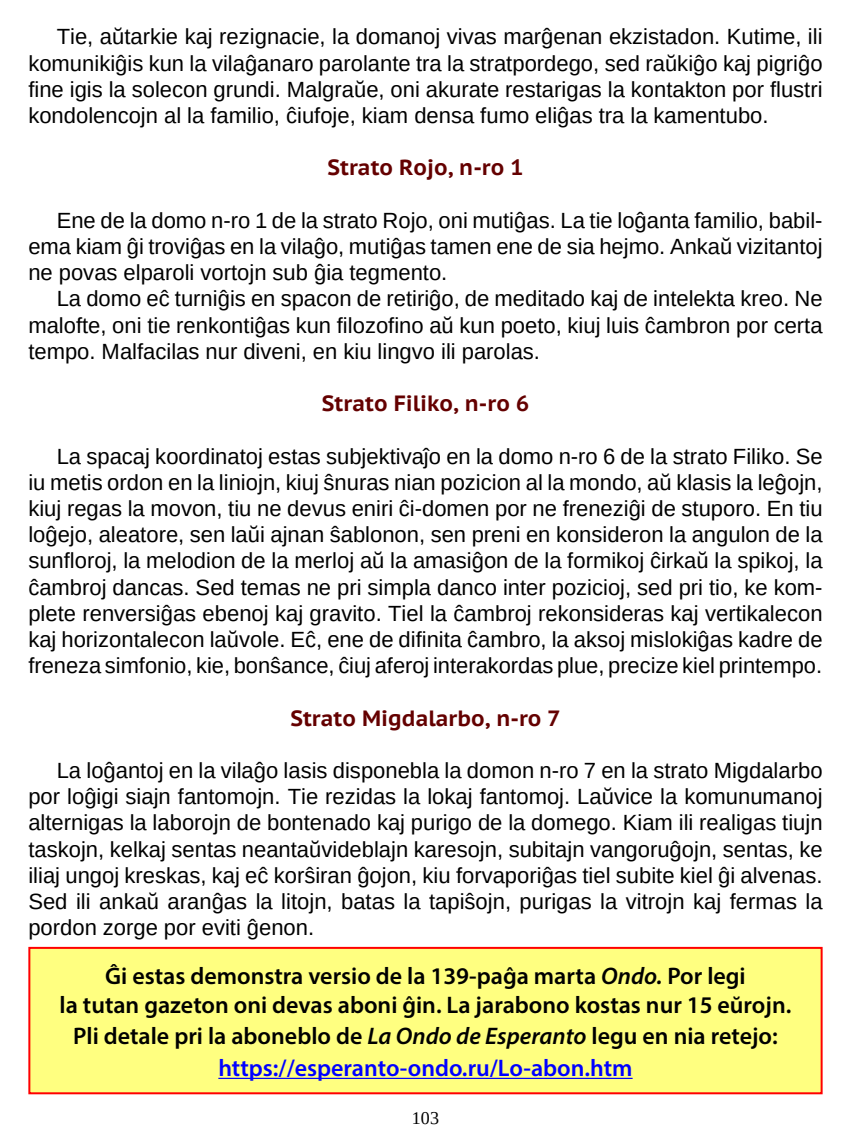
<style>
.page{position:relative;width:851px;height:1134px;background:#fff}
.page>*{position:absolute;margin:0;border:0;box-sizing:border-box;transform-origin:0 0}
.t1{font:600 24px/28.8px "Myriad Pro";color:#000;text-align:center}
.t2{font:22px/26.2px "Liberation Sans";color:#000;text-align:justify}
.t3{font:700 22px "PT Sans Caption";color:#640000}
.t4{font:18px "Liberation Serif";color:#000}
.s1{font-style:italic}
.s2{color:#00f}
</style>
<div class="page">
<div style="left:29px;top:948px;width:792px;height:145px;background:#ffff80"></div>
<hr style="left:218px;top:1078px;width:414px;height:1px;background:#00f">
<div style="left:28px;top:947px;width:794px;height:147px;border:2px solid #f00"></div>
<p class="t2" style="left:28px;top:24px;width:795px;text-indent:28px">Tie, aŭtarkie kaj rezignacie, la domanoj vivas marĝenan ekzistadon. Kutime, ili komunikiĝis kun la vilaĝanaro parolante tra la stratpordego, sed raŭkiĝo kaj pigriĝo fine igis la solecon grundi. Malgraŭe, oni akurate restarigas la kontakton por flustri kondolencojn al la familio, ĉiufoje, kiam densa fumo eliĝas tra la kamentubo.</p>
<p class="t3" style="left:327px;top:153px;width:197px">Strato Rojo, n-ro 1</p>
<p class="t2" style="left:28px;top:207px;width:795px;text-indent:28px">Ene de la domo n-ro 1 de la strato Rojo, oni mutiĝas. La tie loĝanta familio, babil&shy;ema kiam ĝi troviĝas en la vilaĝo, mutiĝas tamen ene de sia hejmo. Ankaŭ vizitantoj ne povas elparoli vortojn sub ĝia tegmento.</p>
<p class="t2" style="left:28px;top:286px;width:795px;text-indent:28px">La domo eĉ turniĝis en spacon de retiriĝo, de meditado kaj de intelekta kreo. Ne malofte, oni tie renkontiĝas kun filozofino aŭ kun poeto, kiuj luis ĉambron por certa tempo. Malfacilas nur diveni, en kiu lingvo ili parolas.</p>
<p class="t3" style="left:322px;top:389px;width:208px">Strato Filiko, n-ro 6</p>
<p class="t2" style="left:28px;top:443px;width:795px;text-indent:28px">La spacaj koordinatoj estas subjektivaĵo en la domo n-ro 6 de la strato Filiko. Se iu metis ordon en la liniojn, kiuj ŝnuras nian pozicion al la mondo, aŭ klasis la leĝojn, kiuj regas la movon, tiu ne devus eniri ĉi-domen por ne freneziĝi de stuporo. En tiu loĝejo, aleatore, sen laŭi ajnan ŝablonon, sen preni en konsideron la angulon de la sunfloroj, la melodion de la merloj aŭ la amasiĝon de la formikoj ĉirkaŭ la spikoj, la ĉambroj dancas. Sed temas ne pri simpla danco inter pozicioj, sed pri tio, ke kom&shy;plete renversiĝas ebenoj kaj gravito. Tiel la ĉambroj rekonsideras kaj vertikalecon kaj horizontalecon laŭvole. Eĉ, ene de difinita ĉambro, la aksoj mislokiĝas kadre de freneza simfonio, kie, bonŝance, ĉiuj aferoj interakordas plue, precize kiel printempo.</p>
<p class="t3" style="left:290px;top:703px;width:272px">Strato Migdalarbo, n-ro 7</p>
<p class="t2" style="left:28px;top:757px;width:795px;text-indent:28px">La loĝantoj en la vilaĝo lasis disponebla la domon n-ro 7 en la strato Migdalarbo por loĝigi siajn fantomojn. Tie rezidas la lokaj fantomoj. Laŭvice la komunumanoj alternigas la laborojn de bontenado kaj purigo de la domego. Kiam ili realigas tiujn taskojn, kelkaj sentas neantaŭvideblajn karesojn, subitajn vangoruĝojn, sentas, ke iliaj ungoj kreskas, kaj eĉ korŝiran ĝojon, kiu forvaporiĝas tiel subite kiel ĝi alvenas.<br>Sed ili ankaŭ aranĝas la litojn, batas la tapiŝojn, purigas la vitrojn kaj fermas la pordon zorge por eviti ĝenon.</p>
<p class="t1" style="left:60px;top:961px;width:731px">Ĝi estas demonstra versio de la 139-paĝa marta <span class="s1">Ondo.</span> Por legi<br>la tutan gazeton oni devas aboni ĝin. La jarabono kostas nur 15 eŭrojn.</p>
<p class="t1" style="left:73px;top:1020px;width:706px;line-height:31.6px">Pli detale pri la aboneblo de <span class="s1">La Ondo de Esperanto</span> legu en nia retejo: <span class="s2">https://esperanto-ondo.ru/Lo-abon.htm</span></p>
<p class="t4" style="left:412px;top:1106px;width:28px">103</p>
</div>
